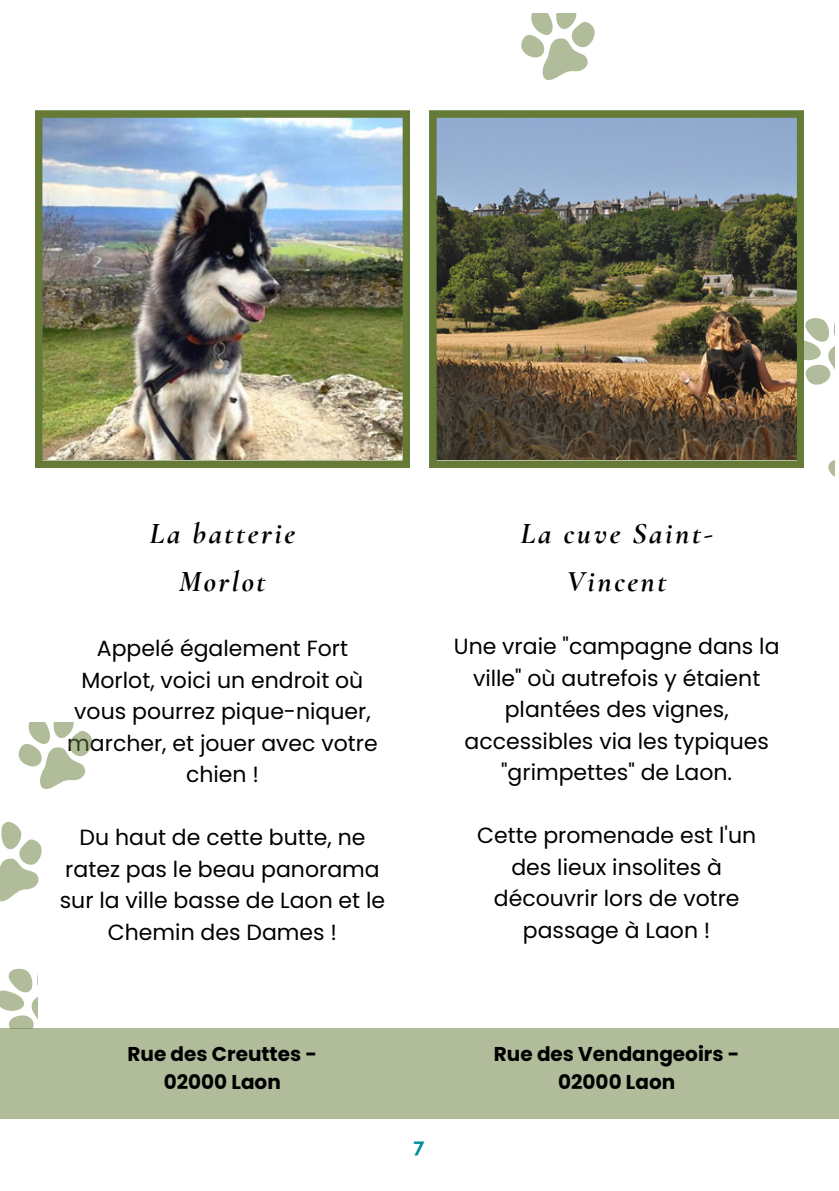
<style>
.page{position:relative;width:839px;height:1191px;background:#fff}
.page>*{position:absolute;margin:0;border:0;box-sizing:border-box;transform-origin:0 0}
.t1{font:italic 700 30px/48px "Cormorant Garamond";letter-spacing:.085em;color:#000;text-align:center}
.t2{font:22px/31.6px "Poppins";color:#000;text-align:center}
.t3{font:700 20px/28.4px "Poppins";color:#000;text-align:center}
.t4{font:700 19.6px "Raleway";color:#008f98}
</style>
<div class="page">
<img style="left:35px;top:110px;width:374px;height:358px">
<svg style="left:521px;top:13px;width:74px;height:67px"></svg>
<svg style="left:803px;top:313px;width:32px;height:83px"></svg>
<svg style="left:828px;top:460px;width:7px;height:17px"></svg>
<img style="left:429px;top:110px;width:374px;height:358px">
<div style="left:0;top:1028px;width:838px;height:90px;background:#b1bc9a"></div>
<svg style="left:0;top:822px;width:42px;height:80px"></svg>
<svg style="left:18px;top:722px;width:74px;height:67px"></svg>
<svg style="left:0;top:968px;width:38px;height:60px"></svg>
<h1 class="t1" style="left:149px;top:509px;width:147px">La batterie<br>Morlot</h1>
<p class="t1" style="left:520px;top:509px;width:194px">La cuve Saint-<br>Vincent</p>
<p class="t2" style="left:67px;top:633px;width:312px">Appelé également Fort<br>Morlot, voici un endroit où vous pourrez pique-niquer, marcher, et jouer avec votre chien !</p>
<p class="t2" style="left:60px;top:822px;width:327px">Du haut de cette butte, ne ratez pas le beau panorama sur la ville basse de Laon et le<br>Chemin des Dames !</p>
<p class="t2" style="left:454px;top:631px;width:327px">Une vraie "campagne dans la ville" où autrefois y étaient plantées des vignes, accessibles via les typiques "grimpettes" de Laon.</p>
<h1 class="t2" style="left:477px;top:820px;width:280px">Cette promenade est l'un</h1>
<p class="t2" style="left:511px;top:851px;width:212px">des lieux insolites à</p>
<p class="t2" style="left:494px;top:883px;width:247px">découvrir lors de votre passage à Laon !</p>
<p class="t3" style="left:127px;top:1040px;width:191px">Rue des Creuttes -<br>02000 Laon</p>
<p class="t3" style="left:494px;top:1040px;width:247px">Rue des Vendangeoirs -<br>02000 Laon</p>
<p class="t4" style="left:413px;top:1134px;width:13px">7</p>
</div>
